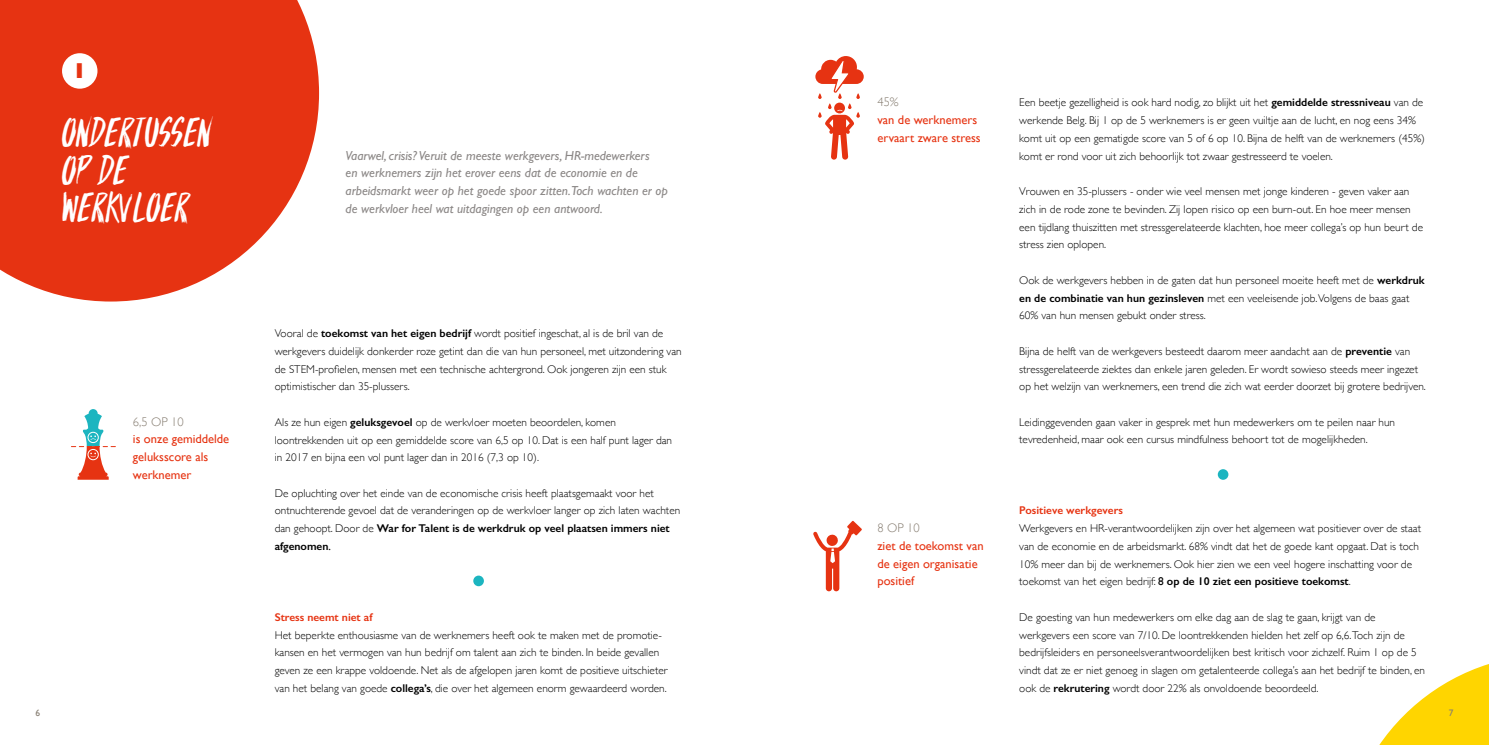
<style>
.page{position:relative;width:1489px;height:745px;background:#fff}
.page>*{position:absolute;margin:0;border:0;box-sizing:border-box;transform-origin:0 0}
.t1{font:40px/37.5px "PARABOLA";color:#fff}
.t2{font:800 21.62px "Gill Sans";color:#e63312}
.t3{font:italic 13.12px/17.8px "Gill Sans";color:#8b8786}
.t4{font:12.5px/17.8px "Gill Sans";color:#e63312}
.t5{font:300 12.5px "Gill Sans";color:#867d71}
.t6{font:300 11.25px/17.8px "Gill Sans";color:#000}
.t7{font:600 11.25px "Gill Sans";color:#e63312}
.t8{font:9.38px "Gill Sans";color:#867d71}
.s1{font-weight:600}
.s2{font-weight:400}
</style>
<div class="page">
<svg style="left:1380px;top:664px;width:108px;height:80px"></svg>
<svg style="left:0;top:0;width:319px;height:301px;background:#e84a2d"></svg>
<div style="left:62px;top:53px;width:35px;height:36px;background:#fff;border-radius:50%"></div>
<svg style="left:71px;top:409px;width:44px;height:70px"></svg>
<svg style="left:813px;top:520px;width:48px;height:71px"></svg>
<div style="left:1217px;top:469px;width:11px;height:10px;background:#1cb5c0;border-radius:50%"></div>
<div style="left:473px;top:575px;width:11px;height:11px;background:#1cb5c0;border-radius:50%"></div>
<svg style="left:815px;top:56px;width:48px;height:104px"></svg>
<h2 class="t2" style="left:72px;top:58px;width:16px">1</h2>
<h1 class="t1" style="left:62px;top:112px;width:152px">ONDERTUSSEN<br>OP DE<br>WERKVLOER</h1>
<p class="t5" style="left:133px;top:411px;width:52px">6,5 OP 10</p>
<p class="t4" style="left:133px;top:430px;width:98px">is onze gemiddelde geluksscore als werknemer</p>
<p class="t3" style="left:345px;top:146px;width:324px">Vaarwel, crisis? Veruit de meeste werkgevers, HR-medewerkers<br>en werknemers zijn het erover eens dat de economie en de arbeidsmarkt weer op het goede spoor zitten.Toch wachten er op de werkvloer heel wat uitdagingen op een antwoord.</p>
<p class="t6" style="left:275px;top:324px;width:408px">Vooral de <span class="s1">toekomst van het eigen bedrijf</span> wordt positief ingeschat, al is de bril van de werkgevers duidelijk donkerder roze getint dan die van hun personeel, met uitzondering van de STEM-profielen, mensen met een technische achtergrond. Ook jongeren zijn een stuk optimistischer dan 35-plussers.</p>
<p class="t6" style="left:275px;top:412px;width:399px">Als ze hun eigen <span class="s1">geluksgevoel</span> op de werkvloer moeten beoordelen, komen loontrekkenden uit op een gemiddelde score van 6,5 op 10. Dat is een half punt lager dan in 2017 en bijna een vol punt lager dan in 2016 (7,3 op 10).</p>
<p class="t6" style="left:275px;top:483px;width:407px">De opluchting over het einde van de economische crisis heeft plaatsgemaakt voor het ontnuchterende gevoel dat de veranderingen op de werkvloer langer op zich laten wachten dan gehoopt. Door de <span class="s1">War for Talent is de werkdruk op veel plaatsen immers niet afgenomen</span><span class="s2">.</span></p>
<p class="t7" style="left:275px;top:610px;width:99px">Stress neemt niet af</p>
<p class="t6" style="left:275px;top:625px;width:394px">Het beperkte enthousiasme van de werknemers heeft ook te maken met de promotie&shy;kansen en het vermogen van hun bedrijf om talent aan zich te binden. In beide gevallen geven ze een krappe voldoende. Net als de afgelopen jaren komt de positieve uitschieter van het belang van goede <span class="s1">collega’s</span>, die over het algemeen enorm gewaardeerd worden.</p>
<p class="t5" style="left:877px;top:92px;width:23px">45%</p>
<p class="t4" style="left:877px;top:111px;width:105px">van de werknemers ervaart zware stress</p>
<p class="t5" style="left:877px;top:518px;width:44px">8 OP 10</p>
<p class="t4" style="left:877px;top:536px;width:108px">ziet de toekomst van de eigen organisatie positief</p>
<p class="t6" style="left:1019px;top:93px;width:407px">Een beetje gezelligheid is ook hard nodig, zo blijkt uit het <span class="s1">gemiddelde stressniveau</span> van de werkende Belg. Bij 1 op de 5 werknemers is er geen vuiltje aan de lucht, en nog eens 34% komt uit op een gematigde score van 5 of 6 op 10. Bijna de helft van de werknemers (45%) komt er rond voor uit zich behoorlijk tot zwaar gestresseerd te voelen.</p>
<p class="t6" style="left:1019px;top:182px;width:405px">Vrouwen en 35-plussers - onder wie veel mensen met jonge kinderen - geven vaker aan zich in de rode zone te bevinden. Zij lopen risico op een burn-out. En hoe meer mensen een tijdlang thuiszitten met stressgerelateerde klachten, hoe meer collega’s op hun beurt de stress zien oplopen.</p>
<p class="t6" style="left:1019px;top:270px;width:407px">Ook de werkgevers hebben in de gaten dat hun personeel moeite heeft met de <span class="s1">werkdruk en de combinatie van hun gezinsleven</span> met een veeleisende job.Volgens de baas gaat<br>60% van hun mensen gebukt onder stress.</p>
<p class="t6" style="left:1019px;top:341px;width:408px">Bijna de helft van de werkgevers besteedt daarom meer aandacht aan de <span class="s1">preventie</span> van stressgerelateerde ziektes dan enkele jaren geleden. Er wordt sowieso steeds meer ingezet op het welzijn van werknemers, een trend die zich wat eerder doorzet bij grotere bedrijven.</p>
<p class="t6" style="left:1019px;top:412px;width:377px">Leidinggevenden gaan vaker in gesprek met hun medewerkers om te peilen naar hun tevredenheid, maar ook een cursus mindfulness behoort tot de mogelijkheden.</p>
<p class="t7" style="left:1019px;top:503px;width:105px">Positieve werkgevers</p>
<p class="t6" style="left:1019px;top:518px;width:403px">Werkgevers en HR-verantwoordelijken zijn over het algemeen wat positiever over de staat van de economie en de arbeidsmarkt. 68% vindt dat het de goede kant opgaat. Dat is toch 10% meer dan bij de werknemers. Ook hier zien we een veel hogere inschatting voor de toekomst van het eigen bedrijf: <span class="s2">8</span> <span class="s1">op de 10 ziet een positieve toekomst</span>.</p>
<p class="t6" style="left:1019px;top:607px;width:407px">De goesting van hun medewerkers om elke dag aan de slag te gaan, krijgt van de werkgevers een score van 7/10. De loontrekkenden hielden het zelf op 6,6.Toch zijn de bedrijfsleiders en personeelsverantwoordelijken best kritisch voor zichzelf. Ruim 1 op de 5 vindt dat ze er niet genoeg in slagen om getalenteerde collega’s aan het bedrijf te binden, en ook de <span class="s1">rekrutering</span> wordt door 22% als onvoldoende beoordeeld.</p>
<p class="t8" style="left:35px;top:706px;width:6px">6</p>
<p class="t8" style="left:1448px;top:706px;width:6px">7</p>
</div>
